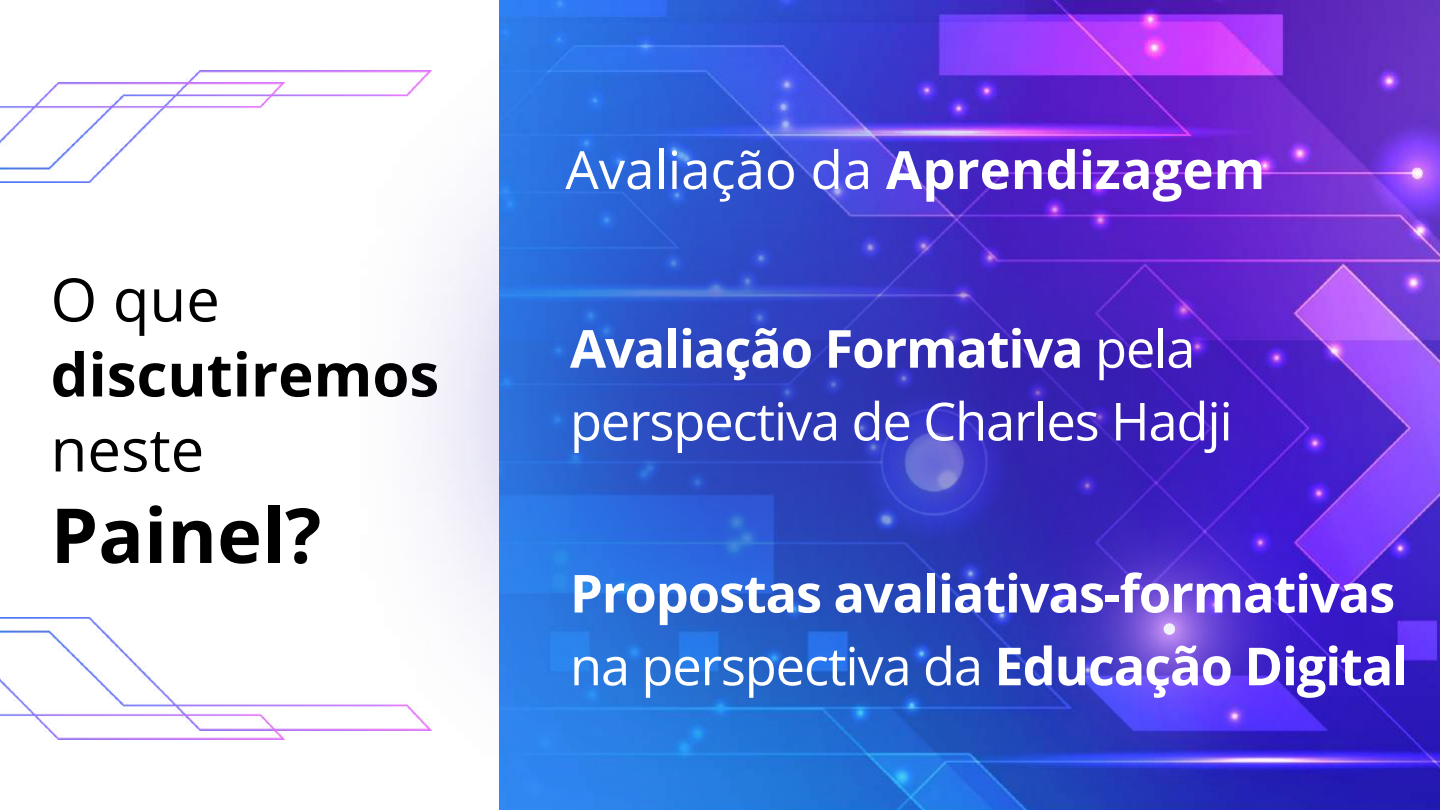
<style>
.page{position:relative;width:1440px;height:810px;background:#fff}
.page>*{position:absolute;margin:0;border:0;box-sizing:border-box;transform-origin:0 0}
.t1{font:700 75.9px "Open Sans";color:#000}
.t2{font:700 59.9px "Open Sans";color:#000}
.t3{font:59.9px "Open Sans";color:#000}
.t4{font:700 52.8px "Open Sans";color:#fff}
.t5{font:700 52.4px/72.8px "Open Sans";letter-spacing:-.02em;color:#fff}
.t6{font:52.4px/72.8px "Open Sans";letter-spacing:-.02em;color:#fff}
.s1{font-weight:400}
.s2{font-weight:700}
</style>
<div class="page">
<img style="left:1184px;top:0;width:256px;height:810px">
<img style="left:1184px;top:408px;width:207px;height:402px">
<img style="left:186px;top:70px;width:135px;height:27px">
<img style="left:0;top:82px;width:284px;height:101px">
<img style="left:0;top:618px;width:321px;height:112px">
<img style="left:0;top:630px;width:284px;height:110px">
<img style="left:1184px;top:84px;width:201px;height:648px">
<img style="left:321px;top:0;width:863px;height:810px">
<p class="t3" style="left:51px;top:258px;width:171px">O que</p>
<p class="t2" style="left:51px;top:333px;width:390px">discutiremos</p>
<p class="t3" style="left:51px;top:408px;width:155px">neste</p>
<h1 class="t1" style="left:51px;top:482px;width:272px">Painel?</h1>
<p class="t4" style="left:565px;top:133px;width:702px"><span class="s1">Avaliação da</span> Aprendizagem</p>
<p class="t6" style="left:570px;top:311px;width:664px"><span class="s2">Avaliação Formativa</span> pela perspectiva de Charles Hadji</p>
<p class="t5" style="left:570px;top:556px;width:840px">Propostas avaliativas-formativas <span class="s1">na perspectiva da</span> Educação Digital</p>
</div>
